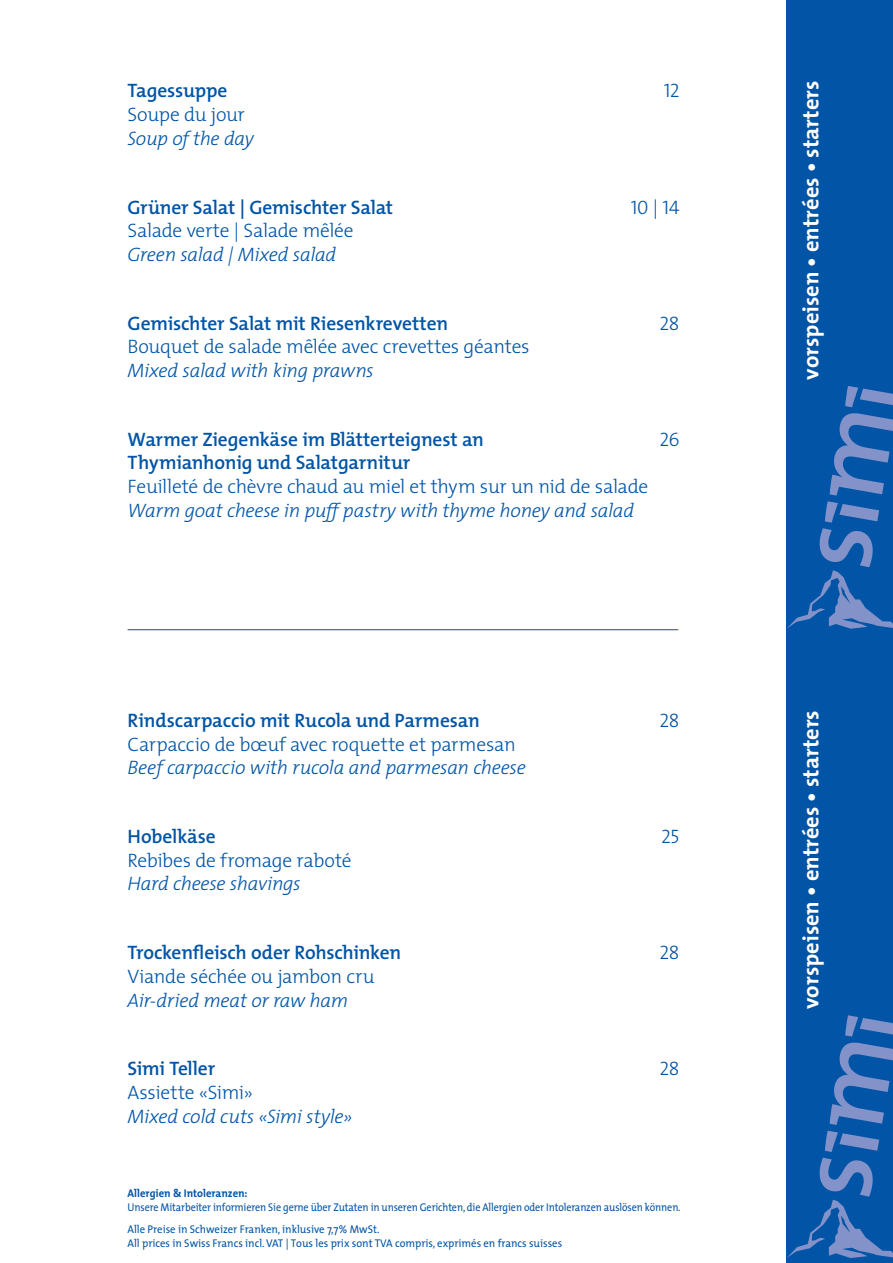
<style>
.page{position:relative;width:893px;height:1263px;background:#fff}
.page>*{position:absolute;margin:0;border:0;box-sizing:border-box;transform-origin:0 0}
.t1{font:700 22.5px "The Mix";color:#fff}
.t2{font:300 19.5px "The Mix";letter-spacing:-.015em;color:#0154a6}
.t3{font:600 19.5px "The Mix";letter-spacing:-.01em;color:#0154a6}
.t4{font:italic 300 19.5px "The Mix";letter-spacing:-.015em;color:#0154a6}
.t5{font:19.5px "The Mix Light Caps";letter-spacing:-.025em;color:#0154a6}
.t6{font:11.25px/13.5px "The Mix";letter-spacing:-.01em;color:#0154a6;scale:.95 1}
.t7{font:11.25px "The Mix";letter-spacing:-.01em;color:#0154a6;scale:.9 1}
.t8{font:700 11.25px "The Mix";color:#0154a6;scale:.95 1}
</style>
<div class="page">
<div style="left:787px;top:0;width:106px;height:642px;background:#0154a6"></div>
<div style="left:787px;top:617px;width:106px;height:646px;background:#0154a6"></div>
<svg style="left:830px;top:1015px;width:63px;height:110px"></svg>
<svg style="left:787px;top:386px;width:106px;height:243px"></svg>
<svg style="left:787px;top:1131px;width:106px;height:127px"></svg>
<hr style="left:128px;top:629px;width:550px;height:1px;background:#0154a6">
<p class="t3" style="left:128px;top:75px;width:101px">Tagessuppe</p>
<p class="t5" style="left:664px;top:75px;width:17px">12</p>
<p class="t2" style="left:128px;top:98px;width:119px">Soupe du jour</p>
<p class="t4" style="left:128px;top:122px;width:128px">Soup of the day</p>
<p class="t3" style="left:128px;top:191px;width:267px">Grüner Salat | Gemischter Salat</p>
<p class="t5" style="left:631px;top:191px;width:50px">10 | 14</p>
<p class="t2" style="left:128px;top:215px;width:228px">Salade verte | Salade mêlée</p>
<p class="t4" style="left:128px;top:238px;width:210px">Green salad | Mixed salad</p>
<p class="t3" style="left:128px;top:307px;width:322px">Gemischter Salat mit Riesenkrevetten</p>
<p class="t5" style="left:660px;top:307px;width:22px">28</p>
<p class="t2" style="left:128px;top:331px;width:404px">Bouquet de salade mêlée avec crevettes géantes</p>
<p class="t4" style="left:128px;top:354px;width:248px">Mixed salad with king prawns</p>
<p class="t3" style="left:128px;top:423px;width:358px">Warmer Ziegenkäse im Blätterteignest an</p>
<p class="t5" style="left:659px;top:423px;width:22px">26</p>
<p class="t3" style="left:128px;top:447px;width:284px">Thymianhonig und Salatgarnitur</p>
<p class="t2" style="left:128px;top:470px;width:522px">Feuilleté de chèvre chaud au miel et thym sur un nid de salade</p>
<p class="t4" style="left:128px;top:494px;width:508px">Warm goat cheese in puff pastry with thyme honey and salad</p>
<p class="t3" style="left:128px;top:704px;width:354px">Rindscarpaccio mit Rucola und Parmesan</p>
<p class="t5" style="left:660px;top:704px;width:22px">28</p>
<p class="t2" style="left:128px;top:728px;width:390px">Carpaccio de bœuf avec roquette et parmesan</p>
<p class="t4" style="left:128px;top:751px;width:400px">Beef carpaccio with rucola and parmesan cheese</p>
<p class="t3" style="left:128px;top:820px;width:90px">Hobelkäse</p>
<p class="t5" style="left:661px;top:820px;width:20px">25</p>
<p class="t2" style="left:128px;top:844px;width:226px">Rebibes de fromage raboté</p>
<p class="t4" style="left:128px;top:868px;width:174px">Hard cheese shavings</p>
<p class="t3" style="left:128px;top:936px;width:275px">Trockenfleisch oder Rohschinken</p>
<p class="t5" style="left:660px;top:936px;width:22px">28</p>
<p class="t2" style="left:128px;top:960px;width:249px">Viande séchée ou jambon cru</p>
<p class="t4" style="left:128px;top:984px;width:222px">Air-dried meat or raw ham</p>
<p class="t3" style="left:128px;top:1052px;width:89px">Simi Teller</p>
<p class="t5" style="left:660px;top:1052px;width:22px">28</p>
<p class="t2" style="left:128px;top:1076px;width:127px">Assiette «Simi»</p>
<p class="t4" style="left:128px;top:1100px;width:226px">Mixed cold cuts «Simi style»</p>
<p class="t8" style="left:128px;top:1184px;width:128px">Allergien &amp; Intoleranzen:</p>
<p class="t7" style="left:128px;top:1197px;width:616px">Unsere Mitarbeiter informieren Sie gerne über Zutaten in unseren Gerichten, die Allergien oder Intoleranzen auslösen können.</p>
<p class="t6" style="left:128px;top:1222px;width:459px">Alle Preise in Schweizer Franken, inklusive 7,7% MwSt.<br>All prices in Swiss Francs incl. VAT | Tous les prix sont TVA compris, exprimés en francs suisses</p>
<p class="t1" style="left:792px;top:380px;width:300px;rotate:-90deg">vorspeisen • entrées • starters</p>
<p class="t1" style="left:792px;top:1009px;width:300px;rotate:-90deg">vorspeisen • entrées • starters</p>
</div>
